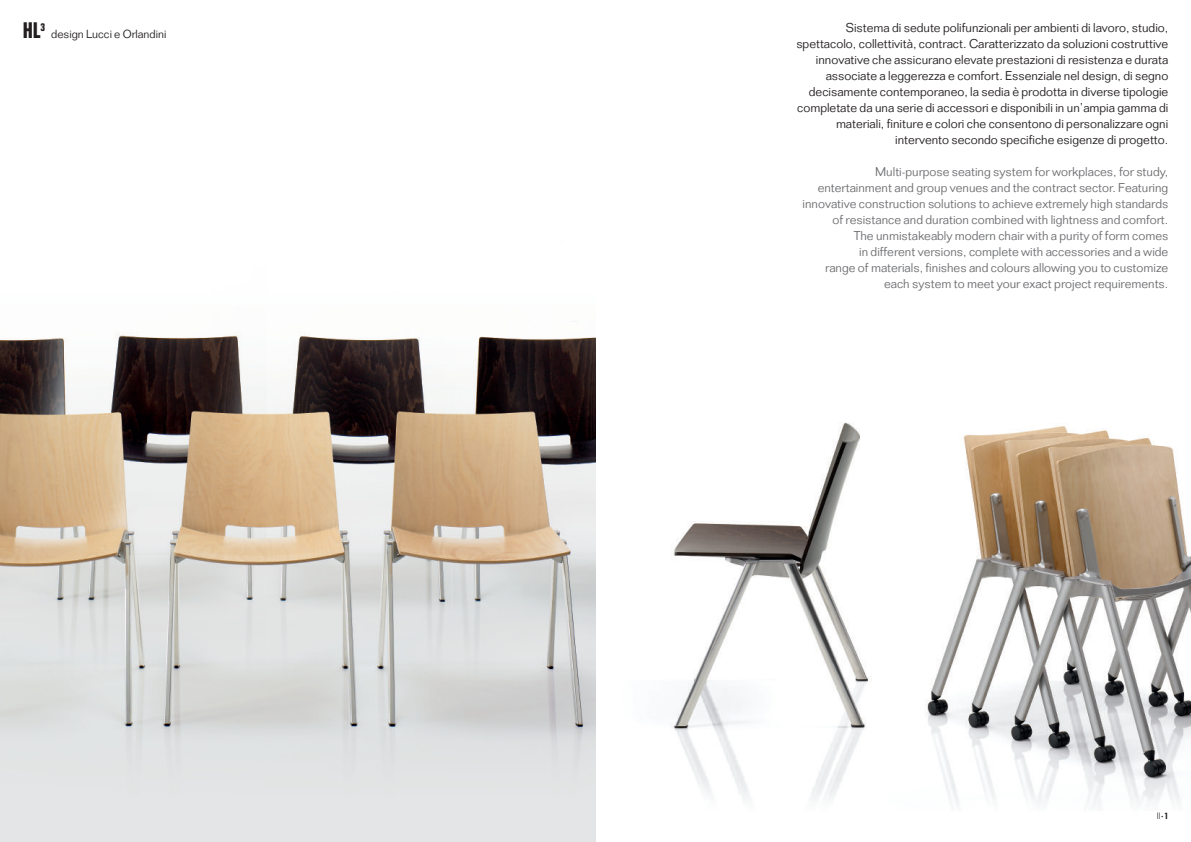
<style>
.page{position:relative;width:1191px;height:842px;background:#fff}
.page>*{position:absolute;margin:0;border:0;box-sizing:border-box;transform-origin:0 0}
.t1{font:700 condensed 22px "Folio Std";color:#231f20}
.t2{font:300 12.5px/16px "Folio Std";color:#231f20;text-align:right}
.t3{font:300 12.5px/16px "Folio Std";color:#6c6d70;text-align:right}
.t4{font:300 11.5px "Folio Std";color:#231f20}
.t5{font:300 condensed 9px "Univers LT Std";color:#231f20;scale:.95 1}
.t6{font:300 condensed 4px "Univers LT Std";color:#231f20;scale:.95 1}
.s1{font-family:"Folio Std";font-weight:700;font-size:9px}
</style>
<div class="page">
<img style="left:595px;top:337px;width:596px;height:505px">
<img style="left:0;top:321px;width:595px;height:521px">
<h1 class="t1" style="left:23px;top:23px;width:24px">HL<sup>3</sup></h1>
<p class="t4" style="left:51px;top:30px;width:117px">design Lucci e Orlandini</p>
<p class="t2" style="left:796px;top:21px;width:373px">Sistema di sedute polifunzionali per ambienti di lavoro, studio, spettacolo, collettività, contract. Caratterizzato da soluzioni costruttive innovative che assicurano elevate prestazioni di resistenza e durata associate a leggerezza e comfort. Essenziale nel design, di segno decisamente contemporaneo, la sedia è prodotta in diverse tipologie completate da una serie di accessori e disponibili in un’ampia gamma di materiali, finiture e colori che consentono di personalizzare ogni intervento secondo specifiche esigenze di progetto.</p>
<p class="t3" style="left:802px;top:165px;width:367px">Multi-purpose seating system for workplaces, for study, entertainment and group venues and the contract sector. Featuring innovative construction solutions to achieve extremely high standards of resistance and duration combined with lightness and comfort.<br>The unmistakeably modern chair with a purity of form comes<br>in different versions, complete with accessories and a wide<br>range of materials, finishes and colours allowing you to customize each system to meet your exact project requirements.</p>
<p class="t5" style="left:1156px;top:813px;width:5px">II</p>
<p class="t6" style="left:1161px;top:815px;width:9px">• <span class="s1">1</span></p>
</div>
